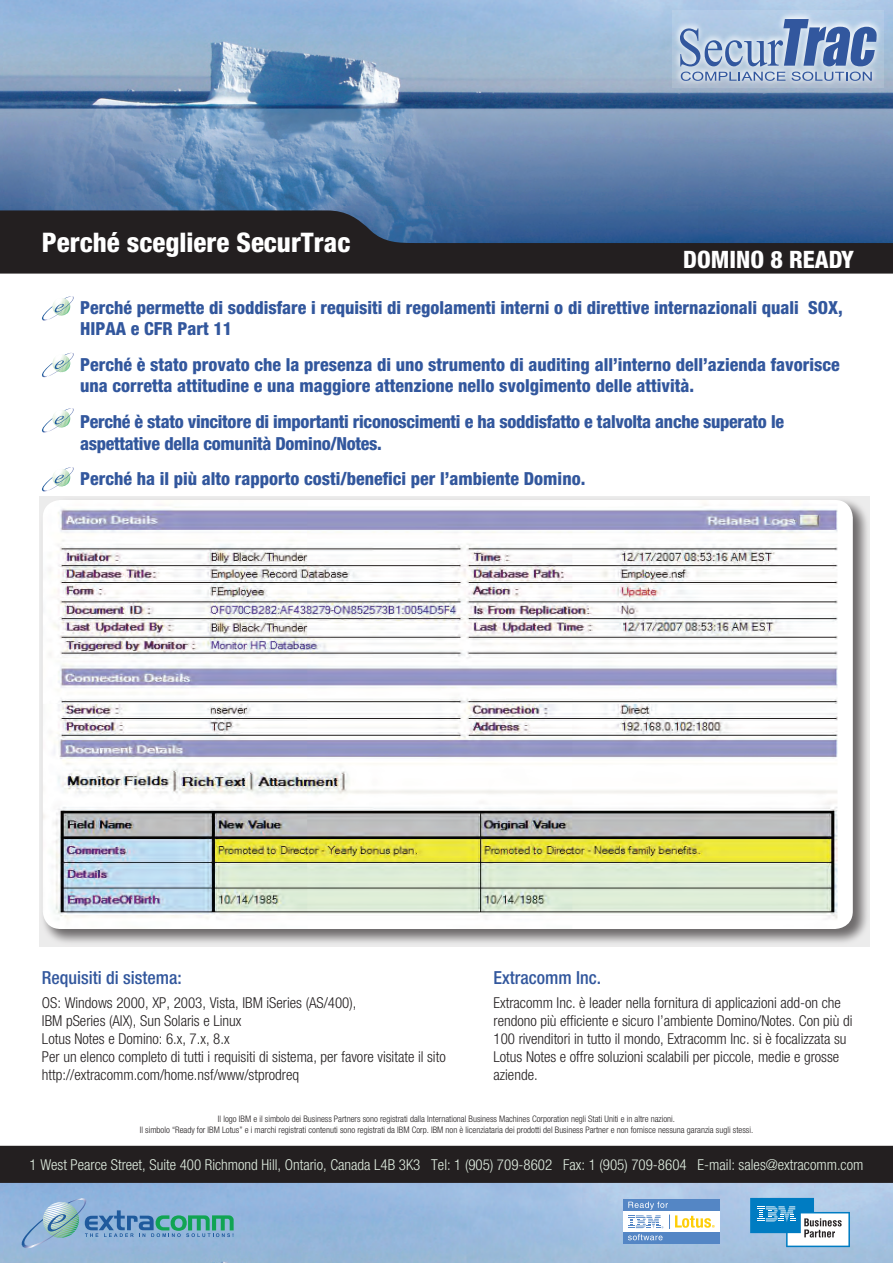
<style>
.page{position:relative;width:893px;height:1263px;background:#fff}
.page>*{position:absolute;margin:0;border:0;box-sizing:border-box;transform-origin:0 0}
.t1{font:800 condensed 27px "Helvetica Neue LT Std";color:#fff}
.t2{font:800 condensed 24px "Helvetica Neue LT Std";color:#fff}
.t3{font:800 condensed 18px/21.6px "Helvetica Neue LT Std";color:#32579d}
.t4{font:500 condensed 18px "Helvetica Neue LT Std";color:#32579d}
.t5{font:300 condensed 15px/18px "Helvetica Neue LT Std";color:#231f20}
.t6{font:300 condensed 15px "Helvetica Neue LT Std";color:#e1eee1}
.t7{font:300 condensed 9px/10.8px "Helvetica Neue LT Std";color:#231f20;text-align:center}
</style>
<div class="page">
<img style="left:0;top:0;width:893px;height:210px">
<svg style="left:673px;top:11px;width:211px;height:77px;background:#b8cade"></svg>
<svg style="left:681px;top:72px;width:104px;height:9px"></svg>
<svg style="left:792px;top:72px;width:80px;height:9px"></svg>
<svg style="left:680px;top:19px;width:197px;height:47px;background:#8da6cc"></svg>
<img style="left:0;top:1183px;width:893px;height:80px">
<div style="left:0;top:1146px;width:893px;height:37px;background:#231f20"></div>
<svg style="left:0;top:210px;width:893px;height:64px;background:#2a3445"></svg>
<svg style="left:750px;top:1198px;width:100px;height:49px"></svg>
<div style="left:623px;top:1200px;width:97px;height:43px;background:#fff"></div>
<div style="left:623px;top:1200px;width:97px;height:11px;background:#5486c5"></div>
<div style="left:623px;top:1232px;width:97px;height:11px;background:#5486c5"></div>
<svg style="left:628px;top:1201px;width:87px;height:39px"></svg>
<svg style="left:39px;top:497px;width:831px;height:450px;background:#bdbcbc"></svg>
<img style="left:43px;top:500px;width:810px;height:429px;border-radius:18px">
<svg style="left:19px;top:1198px;width:215px;height:55px;background:#84aecc"></svg>
<svg style="left:42px;top:296px;width:32px;height:25px"></svg>
<svg style="left:42px;top:353px;width:32px;height:25px"></svg>
<svg style="left:42px;top:408px;width:32px;height:25px"></svg>
<svg style="left:42px;top:467px;width:32px;height:25px"></svg>
<h1 class="t1" style="left:42px;top:226px;width:310px">Perché scegliere SecurTrac</h1>
<h2 class="t2" style="left:683px;top:245px;width:172px">DOMINO 8 READY</h2>
<p class="t3" style="left:80px;top:296px;width:764px">Perché permette di soddisfare i requisiti di regolamenti interni o di direttive internazionali quali SOX,<br>HIPAA e CFR Part 11</p>
<p class="t3" style="left:80px;top:353px;width:761px">Perché è stato provato che la presenza di uno strumento di auditing all’interno dell’azienda favorisce una corretta attitudine e una maggiore attenzione nello svolgimento delle attività.</p>
<p class="t3" style="left:80px;top:411px;width:705px">Perché è stato vincitore di importanti riconoscimenti e ha soddisfatto e talvolta anche superato le aspettative della comunità Domino/Notes.</p>
<p class="t3" style="left:80px;top:468px;width:507px">Perché ha il più alto rapporto costi/benefici per l’ambiente Domino.</p>
<p class="t4" style="left:42px;top:967px;width:141px">Requisiti di sistema:</p>
<p class="t5" style="left:42px;top:994px;width:405px">OS: Windows 2000, XP, 2003, Vista, IBM iSeries (AS/400),<br>IBM pSeries (AIX), Sun Solaris e Linux<br>Lotus Notes e Domino: 6.x, 7.x, 8.x<br>Per un elenco completo di tutti i requisiti di sistema, per favore visitate il sito http://extracomm.com/home.nsf/www/stprodreq</p>
<p class="t4" style="left:493px;top:967px;width:109px">Extracomm Inc.</p>
<p class="t5" style="left:493px;top:993px;width:360px">Extracomm Inc. è leader nella fornitura di applicazioni add-on che rendono più efficiente e sicuro l’ambiente Domino/Notes. Con più di 100 rivenditori in tutto il mondo, Extracomm Inc. si è focalizzata su Lotus Notes e offre soluzioni scalabili per piccole, medie e grosse aziende.</p>
<p class="t7" style="left:140px;top:1113px;width:615px">Il logo IBM e il simbolo dei Business Partners sono registrati dalla International Business Machines Corporation negli Stati Uniti e in altre nazioni.<br>Il simbolo “Ready for IBM Lotus” e i marchi registrati contenuti sono registrati da IBM Corp. IBM non è licenziataria dei prodotti del Business Partner e non fornisce nessuna garanzia sugli stessi.</p>
<p class="t6" style="left:30px;top:1156px;width:835px">1 West Pearce Street, Suite 400 Richmond Hill, Ontario, Canada L4B 3K3 Tel: 1 (905) 709-8602 Fax: 1 (905) 709-8604 E-mail: sales@extracomm.com</p>
</div>
